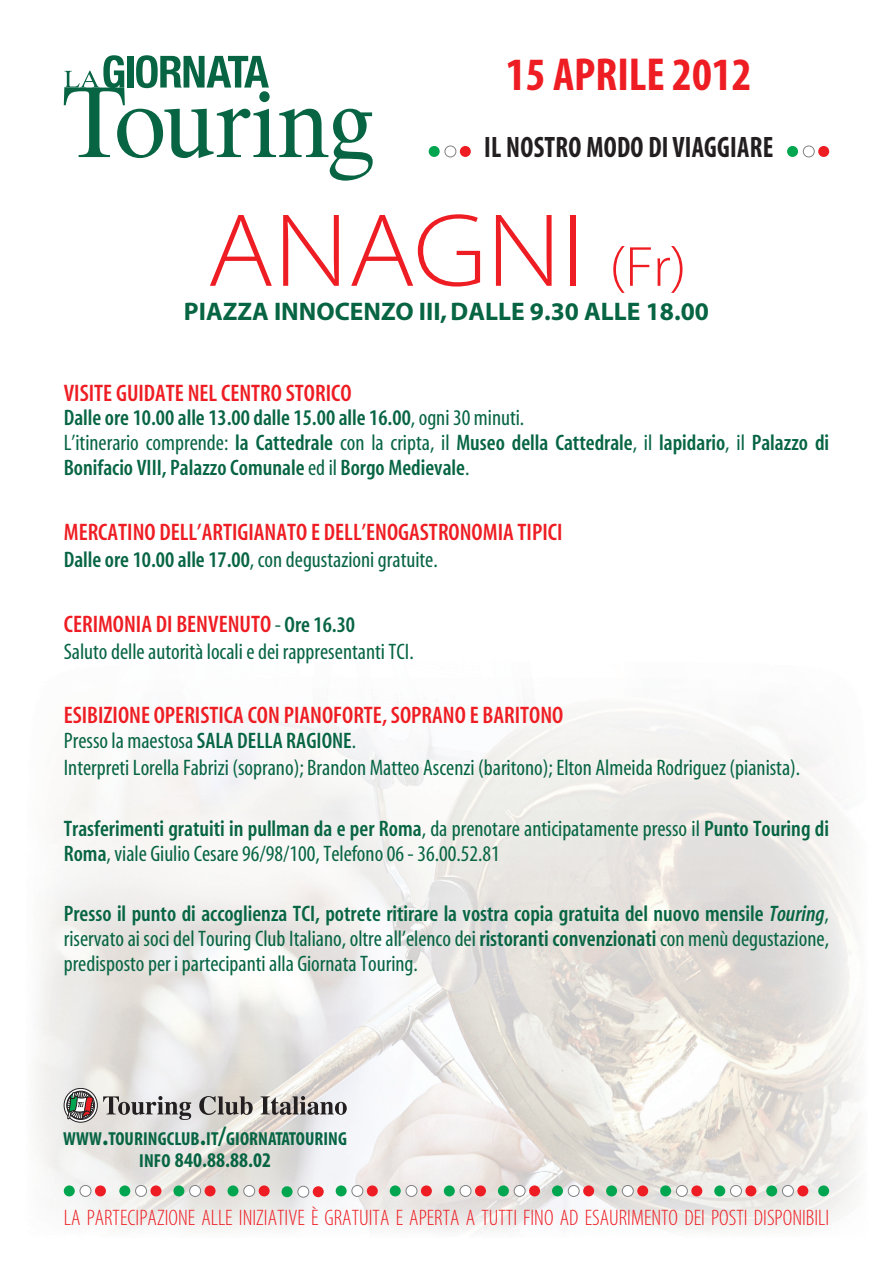
<style>
.page{position:relative;width:893px;height:1263px;background:#fff}
.page>*{position:absolute;margin:0;border:0;box-sizing:border-box;transform-origin:0 0}
.t1{font:105px "Myriad MM 215 700";color:#ee1d23}
.t2{font:46.5px "Myriad MM 700 300";color:#ee1d23}
.t3{font:29.7px "Myriad MM 700 300";letter-spacing:.01em;color:#231f20;scale:.91 1}
.t4{font:25.5px "Myriad MM 700 600";color:#076544}
.t5{font:24px "Myriad MM 565 300";color:#ee1d23}
.t6{font:22.5px/27px "Myriad MM 400 300";color:#076544}
.t7{font:22.5px/24.8px "Myriad MM 565 300";color:#076544}
.t8{font:22.5px "Myriad MM 215 300";color:#ee1d23}
.t9{font:21px "Myriad MM SC700 700 300";letter-spacing:.005em;color:#076544}
.t10{font:18.9px "Myriad MM SC700 700 300";letter-spacing:.005em;color:#076544}
.s1{font-size:57px}
.s2{font-family:"Myriad MM 400 300"}
.s3{font-family:"Myriad MM 565 300"}
.s4{font-family:"Myriad MM 400 300";font-size:22.5px;color:#076544}
.s5{font-size:22.5px;color:#076544}
.s6{font-family:"Myriad MM It 565 300"}
.s7{font-size:27px}
.s8{font-size:18.9px}
</style>
<div class="page">
<img style="left:36px;top:708px;width:823px;height:524px">
<svg style="left:64px;top:55px;width:309px;height:126px"></svg>
<div style="left:460px;top:146px;width:11px;height:11px;background:#ee1d23;border-radius:50%"></div>
<div style="left:445px;top:146px;width:11px;height:11px;background:#fff;border:1px solid #808285;border-radius:50%"></div>
<div style="left:429px;top:146px;width:11px;height:11px;background:#00a54f;border-radius:50%"></div>
<div style="left:818px;top:146px;width:11px;height:11px;background:#ee1d23;border-radius:50%"></div>
<div style="left:803px;top:146px;width:11px;height:11px;background:#fff;border:1px solid #808285;border-radius:50%"></div>
<div style="left:787px;top:146px;width:11px;height:11px;background:#00a54f;border-radius:50%"></div>
<svg style="left:64px;top:1088px;width:127px;height:34px;background:#b4b1af"></svg>
<svg style="left:199px;top:1096px;width:54px;height:19px"></svg>
<svg style="left:261px;top:1096px;width:86px;height:19px;background:#9a9695"></svg>
<div style="left:95px;top:1185px;width:11px;height:11px;background:#ee1d23;border-radius:50%"></div>
<div style="left:80px;top:1185px;width:11px;height:11px;background:#fff;border:1px solid #808285;border-radius:50%"></div>
<div style="left:64px;top:1185px;width:11px;height:11px;background:#00a54f;border-radius:50%"></div>
<div style="left:150px;top:1185px;width:11px;height:11px;background:#ee1d23;border-radius:50%"></div>
<div style="left:135px;top:1185px;width:12px;height:11px;background:#fff;border:1px solid #808285;border-radius:50%"></div>
<div style="left:119px;top:1185px;width:11px;height:11px;background:#00a54f;border-radius:50%"></div>
<div style="left:205px;top:1185px;width:11px;height:11px;background:#ee1d23;border-radius:50%"></div>
<div style="left:190px;top:1185px;width:11px;height:11px;background:#fff;border:1px solid #808285;border-radius:50%"></div>
<div style="left:173px;top:1185px;width:11px;height:11px;background:#00a54f;border-radius:50%"></div>
<div style="left:259px;top:1185px;width:11px;height:11px;background:#ee1d23;border-radius:50%"></div>
<div style="left:244px;top:1185px;width:11px;height:11px;background:#fff;border:1px solid #808285;border-radius:50%"></div>
<div style="left:227px;top:1185px;width:11px;height:11px;background:#00a54f;border-radius:50%"></div>
<div style="left:313px;top:1186px;width:11px;height:11px;background:#ee1d23;border-radius:50%"></div>
<div style="left:298px;top:1186px;width:11px;height:11px;background:#fff;border:1px solid #808285;border-radius:50%"></div>
<div style="left:282px;top:1186px;width:11px;height:11px;background:#00a54f;border-radius:50%"></div>
<div style="left:367px;top:1185px;width:11px;height:11px;background:#ee1d23;border-radius:50%"></div>
<div style="left:352px;top:1185px;width:11px;height:11px;background:#fff;border:1px solid #808285;border-radius:50%"></div>
<div style="left:336px;top:1185px;width:11px;height:11px;background:#00a54f;border-radius:50%"></div>
<div style="left:421px;top:1185px;width:11px;height:11px;background:#ee1d23;border-radius:50%"></div>
<div style="left:406px;top:1185px;width:11px;height:11px;background:#fff;border:1px solid #808285;border-radius:50%"></div>
<div style="left:390px;top:1185px;width:11px;height:11px;background:#00a54f;border-radius:50%"></div>
<div style="left:475px;top:1185px;width:11px;height:11px;background:#ee1d23;border-radius:50%"></div>
<div style="left:460px;top:1185px;width:11px;height:11px;background:#fff;border:1px solid #808285;border-radius:50%"></div>
<div style="left:444px;top:1185px;width:11px;height:11px;background:#00a54f;border-radius:50%"></div>
<div style="left:529px;top:1185px;width:11px;height:11px;background:#ee1d23;border-radius:50%"></div>
<div style="left:514px;top:1185px;width:11px;height:11px;background:#fff;border:1px solid #808285;border-radius:50%"></div>
<div style="left:498px;top:1185px;width:11px;height:11px;background:#00a54f;border-radius:50%"></div>
<div style="left:583px;top:1185px;width:11px;height:11px;background:#ee1d23;border-radius:50%"></div>
<div style="left:568px;top:1185px;width:11px;height:11px;background:#fff;border:1px solid #808285;border-radius:50%"></div>
<div style="left:552px;top:1185px;width:11px;height:11px;background:#00a54f;border-radius:50%"></div>
<div style="left:637px;top:1185px;width:11px;height:11px;background:#ee1d23;border-radius:50%"></div>
<div style="left:622px;top:1185px;width:11px;height:11px;background:#fff;border:1px solid #808285;border-radius:50%"></div>
<div style="left:606px;top:1185px;width:11px;height:11px;background:#00a54f;border-radius:50%"></div>
<div style="left:691px;top:1185px;width:11px;height:11px;background:#ee1d23;border-radius:50%"></div>
<div style="left:676px;top:1185px;width:11px;height:11px;background:#fff;border:1px solid #808285;border-radius:50%"></div>
<div style="left:660px;top:1185px;width:11px;height:11px;background:#00a54f;border-radius:50%"></div>
<div style="left:745px;top:1185px;width:11px;height:11px;background:#ee1d23;border-radius:50%"></div>
<div style="left:730px;top:1185px;width:12px;height:11px;background:#fff;border:1px solid #808285;border-radius:50%"></div>
<div style="left:714px;top:1185px;width:11px;height:11px;background:#00a54f;border-radius:50%"></div>
<div style="left:797px;top:1185px;width:11px;height:11px;background:#ee1d23;border-radius:50%"></div>
<div style="left:782px;top:1185px;width:11px;height:11px;background:#fff;border:1px solid #808285;border-radius:50%"></div>
<div style="left:766px;top:1185px;width:11px;height:11px;background:#00a54f;border-radius:50%"></div>
<div style="left:818px;top:1185px;width:11px;height:11px;background:#00a54f;border-radius:50%"></div>
<h2 class="t2" style="left:506px;top:52px;width:247px">15 APRILE 2012</h2>
<h3 class="t3" style="left:484px;top:133px;width:319px">IL NOSTRO MODO DI VIAGGIARE</h3>
<h1 class="t1" style="left:207px;top:200px;width:481px">ANAGNI <span class="s1">(Fr)</span></h1>
<p class="t4" style="left:184px;top:299px;width:527px">PIAZZA INNOCENZO III, DALLE 9.30 ALLE 18.00</p>
<p class="t5" style="left:64px;top:381px;width:289px">VISITE GUIDATE NEL CENTRO STORICO</p>
<p class="t7" style="left:64px;top:407px;width:767px">Dalle ore 10.00 alle 13.00 dalle 15.00 alle 16.00<span class="s2">, ogni 30 minuti.<br>L’itinerario comprende:</span> la Cattedrale <span class="s2">con la cripta, il</span> Museo della Cattedrale<span class="s2">, il</span> lapidario<span class="s2">, il</span> Palazzo di<br>Bonifacio VIII, Palazzo Comunale <span class="s2">ed il</span> Borgo Medievale<span class="s2">.</span></p>
<p class="t5" style="left:64px;top:520px;width:500px">MERCATINO DELL’ARTIGIANATO E DELL’ENOGASTRONOMIA TIPICI</p>
<p class="t6" style="left:64px;top:547px;width:375px"><span class="s3">Dalle ore 10.00 alle 17.00</span>, con degustazioni gratuite.</p>
<p class="t5" style="left:64px;top:612px;width:293px">CERIMONIA DI BENVENUTO <span class="s4">-</span> <span class="s5">Ore 16.30</span></p>
<p class="t6" style="left:64px;top:639px;width:351px">Saluto delle autorità locali e dei rappresentanti TCI.</p>
<p class="t5" style="left:64px;top:704px;width:501px">ESIBIZIONE OPERISTICA CON PIANOFORTE, SOPRANO E BARITONO</p>
<p class="t6" style="left:64px;top:728px;width:738px">Presso la maestosa <span class="s3">SALA DELLA RAGIONE</span>.<br>Interpreti Lorella Fabrizi (soprano); Brandon Matteo Ascenzi (baritono); Elton Almeida Rodriguez (pianista).</p>
<p class="t7" style="left:64px;top:817px;width:767px">Trasferimenti gratuiti in pullman da e per Roma<span class="s2">, da prenotare anticipatamente presso il</span> Punto Touring di</p>
<p class="t6" style="left:64px;top:841px;width:438px"><span class="s3">Roma</span>, viale Giulio Cesare 96/98/100, Telefono 06 - 36.00.52.81</p>
<p class="t7" style="left:64px;top:903px;width:767px">Presso il punto di accoglienza TCI, potrete ritirare la vostra copia gratuita del nuovo mensile <span class="s6">Touring</span><span class="s2">,</span></p>
<p class="t6" style="left:64px;top:927px;width:767px;line-height:24.8px">riservato ai soci del Touring Club Italiano, oltre all’elenco dei <span class="s3">ristoranti convenzionati</span> con menù degustazione, predisposto per i partecipanti alla Giornata Touring.</p>
<p class="t10" style="left:63px;top:1129px;width:285px">WWW<span class="s7">.</span>TOURINGCLUB<span class="s7">.</span>IT<span class="s7">/</span>GIORNATATOURING</p>
<p class="t9" style="left:139px;top:1150px;width:133px"><span class="s8">INFO</span> 840.88.88.02</p>
<p class="t8" style="left:64px;top:1206px;width:767px">LA PARTECIPAZIONE ALLE INIZIATIVE È GRATUITA E APERTA A TUTTI FINO AD ESAURIMENTO DEI POSTI DISPONIBILI</p>
</div>
